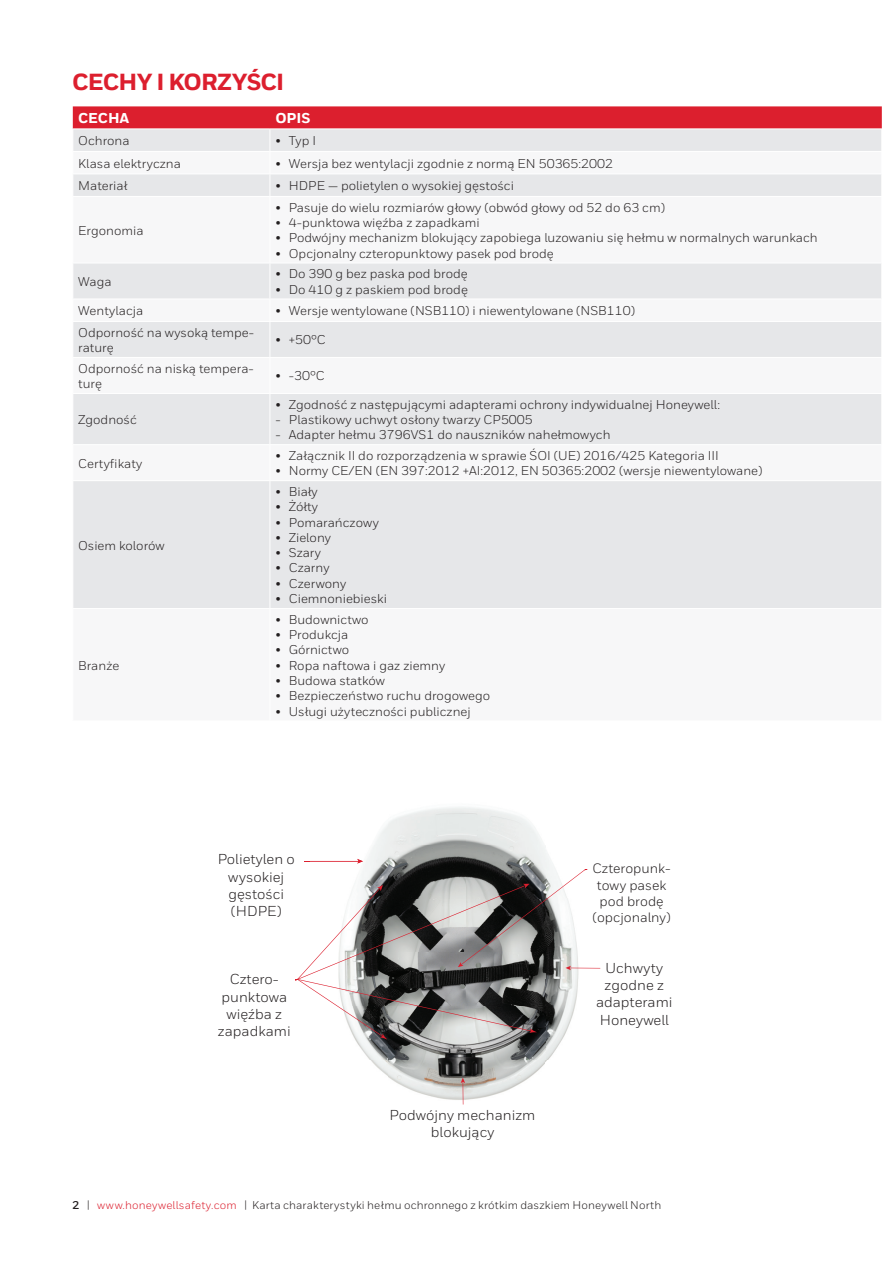
<style>
.page{position:relative;width:893px;height:1263px;background:#fff}
.page>*{position:absolute;margin:0;border:0;box-sizing:border-box;transform-origin:0 0}
._09_Inside__Body_Hea{font:800 23.25px "Honeywell Sans";letter-spacing:-.04em;color:#dc1f2e}
.t1{font:14.4px/17.2px "Honeywell Sans";color:#231f20;text-align:center}
._18_Inside__Table_Su{font:800 14.25px "Honeywell Sans";color:#fff}
.t2{font:13.5px/16.4px "Honeywell Sans";color:#231f20;text-align:center}
._19_Inside__Table_Te{font:12.75px/15.3px "Honeywell Sans";color:#231f20}
.MASTER__Header_Foote{font:11.25px "Honeywell Sans";letter-spacing:.01em;color:#231f20}
.s1{font-weight:700}
.s2{color:#dc1f2e}
</style>
<div class="page">
<svg style="left:73px;top:264px;width:808px;height:344px;fill:#e6e7e9"></svg>
<svg style="left:72px;top:106px;width:810px;height:90px"></svg>
<hr style="left:270px;top:263px;width:1px;height:36px;background:#fff">
<hr style="left:72px;top:299px;width:198px;height:1px;background:#fff">
<hr style="left:270px;top:299px;width:612px;height:1px;background:#fff">
<svg style="left:270px;top:300px;width:1px;height:21px"></svg>
<hr style="left:72px;top:321px;width:198px;height:1px;background:#fff">
<hr style="left:270px;top:321px;width:612px;height:1px;background:#fff">
<hr style="left:270px;top:322px;width:1px;height:35px;background:#fff">
<hr style="left:72px;top:357px;width:198px;height:1px;background:#fff">
<hr style="left:270px;top:357px;width:612px;height:1px;background:#fff">
<hr style="left:270px;top:358px;width:1px;height:35px;background:#fff">
<hr style="left:72px;top:393px;width:198px;height:1px;background:#fff">
<hr style="left:270px;top:393px;width:612px;height:1px;background:#fff">
<hr style="left:270px;top:394px;width:1px;height:50px;background:#fff">
<hr style="left:72px;top:444px;width:198px;height:1px;background:#fff">
<hr style="left:270px;top:444px;width:612px;height:1px;background:#fff">
<hr style="left:270px;top:445px;width:1px;height:35px;background:#fff">
<hr style="left:72px;top:480px;width:198px;height:1px;background:#fff">
<hr style="left:270px;top:480px;width:612px;height:1px;background:#fff">
<hr style="left:270px;top:481px;width:1px;height:127px;background:#fff">
<img style="left:355px;top:807px;width:242px;height:298px">
<svg style="left:461px;top:1077px;width:4px;height:27px"></svg>
<hr style="left:569px;top:968px;width:31px;height:1px;background:#dc1f2e">
<svg style="left:295px;top:859px;width:293px;height:180px"></svg>
<p class="_09_Inside__Body_Hea" style="left:72px;top:68px;width:214px">CECHY I KORZYŚCI</p>
<p class="_18_Inside__Table_Su" style="left:78px;top:110px;width:53px">CECHA</p>
<p class="_18_Inside__Table_Su" style="left:275px;top:110px;width:37px">OPIS</p>
<p class="_19_Inside__Table_Te" style="left:78px;top:133px;width:53px">Ochrona</p>
<p class="_19_Inside__Table_Te" style="left:275px;top:133px;width:42px">• Typ I</p>
<p class="_19_Inside__Table_Te" style="left:78px;top:156px;width:104px">Klasa elektryczna</p>
<p class="_19_Inside__Table_Te" style="left:275px;top:156px;width:339px">• Wersja bez wentylacji zgodnie z normą EN 50365:2002</p>
<p class="_19_Inside__Table_Te" style="left:78px;top:178px;width:51px">Materiał</p>
<p class="_19_Inside__Table_Te" style="left:275px;top:178px;width:240px">• HDPE — polietylen o wysokiej gęstości</p>
<p class="_19_Inside__Table_Te" style="left:78px;top:223px;width:67px">Ergonomia</p>
<p class="_19_Inside__Table_Te" style="left:275px;top:200px;width:391px">• Pasuje do wielu rozmiarów głowy (obwód głowy od 52 do 63 cm)</p>
<p class="_19_Inside__Table_Te" style="left:275px;top:215px;width:206px">• 4-punktowa więźba z zapadkami</p>
<p class="_19_Inside__Table_Te" style="left:275px;top:230px;width:544px">• Podwójny mechanizm blokujący zapobiega luzowaniu się hełmu w normalnych warunkach</p>
<p class="_19_Inside__Table_Te" style="left:275px;top:246px;width:280px">• Opcjonalny czteropunktowy pasek pod brodę</p>
<p class="_19_Inside__Table_Te" style="left:78px;top:274px;width:35px">Waga</p>
<p class="_19_Inside__Table_Te" style="left:275px;top:266px;width:194px">• Do 390 g bez paska pod brodę</p>
<p class="_19_Inside__Table_Te" style="left:275px;top:282px;width:194px">• Do 410 g z paskiem pod brodę</p>
<p class="_19_Inside__Table_Te" style="left:78px;top:303px;width:67px">Wentylacja</p>
<p class="_19_Inside__Table_Te" style="left:275px;top:303px;width:361px">• Wersje wentylowane (NSB110) i niewentylowane (NSB110)</p>
<p class="_19_Inside__Table_Te" style="left:78px;top:325px;width:177px">Odporność na wysoką tempe&shy;raturę</p>
<p class="_19_Inside__Table_Te" style="left:275px;top:332px;width:52px">• +50°C</p>
<p class="_19_Inside__Table_Te" style="left:78px;top:361px;width:177px">Odporność na niską tempera&shy;turę</p>
<p class="_19_Inside__Table_Te" style="left:275px;top:368px;width:51px">• -30°C</p>
<p class="_19_Inside__Table_Te" style="left:78px;top:412px;width:60px">Zgodność</p>
<p class="_19_Inside__Table_Te" style="left:275px;top:397px;width:446px">• Zgodność z następującymi adapterami ochrony indywidualnej Honeywell:</p>
<p class="_19_Inside__Table_Te" style="left:275px;top:412px;width:259px">- Plastikowy uchwyt osłony twarzy CP5005</p>
<p class="_19_Inside__Table_Te" style="left:275px;top:427px;width:337px">- Adapter hełmu 3796VS1 do nauszników nahełmowych</p>
<p class="_19_Inside__Table_Te" style="left:78px;top:456px;width:66px">Certyfikaty</p>
<p class="_19_Inside__Table_Te" style="left:78px;top:537px;width:88px">Osiem kolorów</p>
<p class="_19_Inside__Table_Te" style="left:78px;top:658px;width:43px">Branże</p>
<p class="_19_Inside__Table_Te" style="left:275px;top:448px;width:445px">• Załącznik II do rozporządzenia w sprawie ŚOI (UE) 2016/425 Kategoria III</p>
<p class="_19_Inside__Table_Te" style="left:275px;top:463px;width:489px">• Normy CE/EN (EN 397:2012 +AI:2012, EN 50365:2002 (wersje niewentylowane)</p>
<p class="_19_Inside__Table_Te" style="left:275px;top:484px;width:44px">• Biały</p>
<p class="_19_Inside__Table_Te" style="left:275px;top:499px;width:44px">• Żółty</p>
<p class="_19_Inside__Table_Te" style="left:275px;top:514px;width:105px">• Pomarańczowy</p>
<p class="_19_Inside__Table_Te" style="left:275px;top:530px;width:57px">• Zielony</p>
<p class="_19_Inside__Table_Te" style="left:275px;top:545px;width:47px">• Szary</p>
<p class="_19_Inside__Table_Te" style="left:275px;top:560px;width:56px">• Czarny</p>
<p class="_19_Inside__Table_Te" style="left:275px;top:576px;width:72px">• Czerwony</p>
<p class="_19_Inside__Table_Te" style="left:275px;top:591px;width:113px">• Ciemnoniebieski</p>
<p class="_19_Inside__Table_Te" style="left:275px;top:612px;width:95px">• Budownictwo</p>
<p class="_19_Inside__Table_Te" style="left:275px;top:627px;width:75px">• Produkcja</p>
<p class="_19_Inside__Table_Te" style="left:275px;top:642px;width:75px">• Górnictwo</p>
<p class="_19_Inside__Table_Te" style="left:275px;top:658px;width:171px">• Ropa naftowa i gaz ziemny</p>
<p class="_19_Inside__Table_Te" style="left:275px;top:673px;width:111px">• Budowa statków</p>
<p class="_19_Inside__Table_Te" style="left:275px;top:688px;width:216px">• Bezpieczeństwo ruchu drogowego</p>
<p class="_19_Inside__Table_Te" style="left:275px;top:703px;width:197px">• Usługi użyteczności publicznej</p>
<p class="t1" style="left:218px;top:851px;width:79px">Polietylen o wysokiej gęstości (HDPE)</p>
<p class="t1" style="left:218px;top:971px;width:74px">Cztero&shy;punktowa więźba z zapadkami</p>
<p class="t1" style="left:390px;top:1106px;width:147px">Podwójny mechanizm blokujący</p>
<p class="t2" style="left:592px;top:860px;width:80px">Czteropunk&shy;towy pasek pod brodę (opcjonalny)</p>
<p class="t1" style="left:596px;top:959px;width:78px">Uchwyty zgodne z adapterami<br>Honeywell</p>
<p class="MASTER__Header_Foote" style="left:72px;top:1198px;width:590px"><span class="s1">2</span> | <span class="s2">www.honeywellsafety.com</span> | Karta charakterystyki hełmu ochronnego z krótkim daszkiem Honeywell North</p>
</div>
